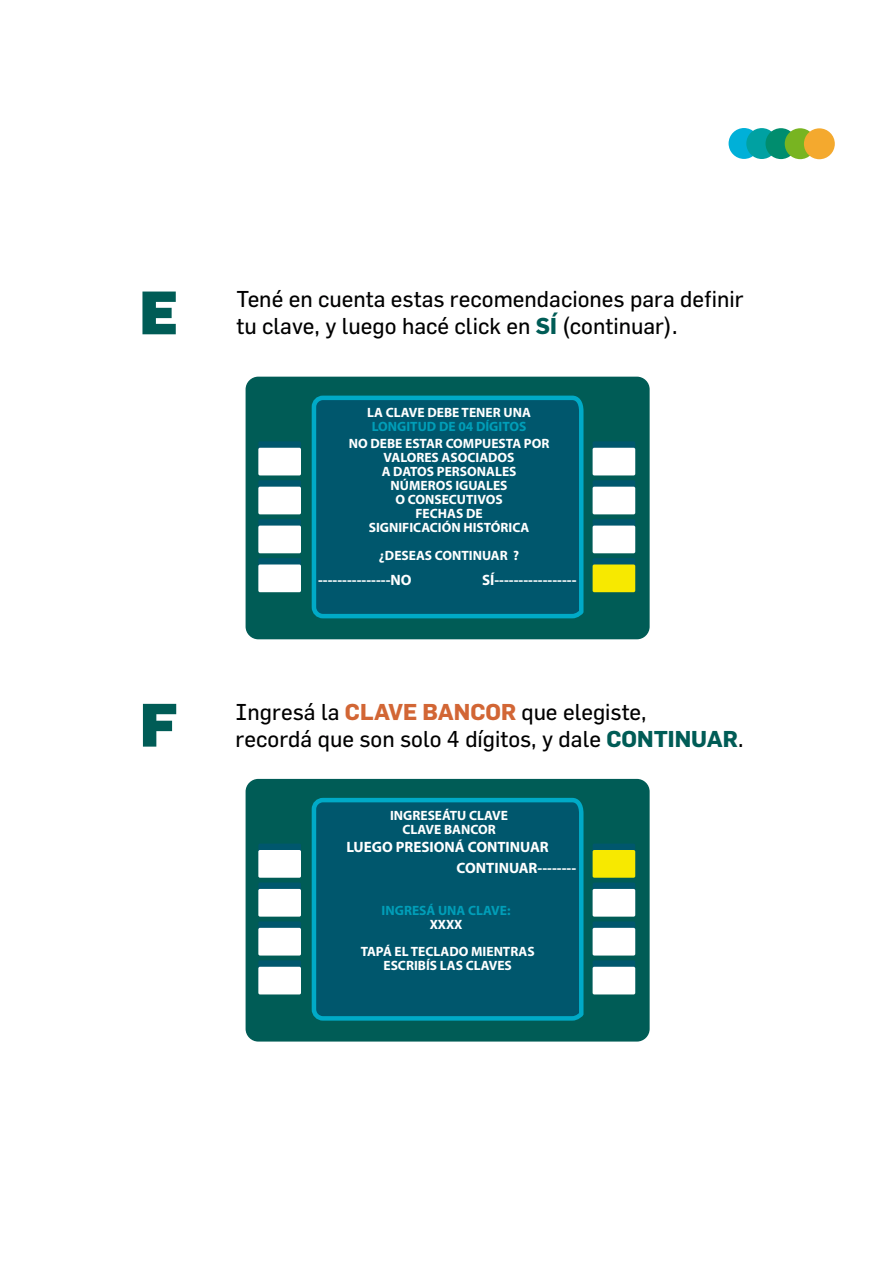
<style>
.page{position:relative;width:893px;height:1263px;background:#fff}
.page>*{position:absolute;margin:0;border:0;box-sizing:border-box;transform-origin:0 0}
.t1{font:900 60px "Flama";color:#005c56}
.t2{font:22.5px "Flama";color:#010001}
.t3{font:700 15px/21px "Myriad Pro";color:#fff}
.t4{font:700 13.5px/14px "Myriad Pro";color:#fff;text-align:center}
.t5{font:700 13.5px "Myriad Pro";color:#009eb8}
.s1{font-weight:700;color:#005c56}
.s2{font-weight:700;color:#d26635}
</style>
<div class="page">
<div style="left:246px;top:377px;width:404px;height:262px;background:#005c56;border-radius:13px"></div>
<svg style="left:258px;top:441px;width:43px;height:28px"></svg>
<svg style="left:258px;top:480px;width:43px;height:28px"></svg>
<svg style="left:258px;top:519px;width:43px;height:28px"></svg>
<div style="left:258px;top:558px;width:43px;height:28px;background:#00576d;border-radius:2px"></div>
<svg style="left:593px;top:441px;width:42px;height:28px"></svg>
<svg style="left:593px;top:480px;width:42px;height:28px"></svg>
<svg style="left:593px;top:519px;width:42px;height:28px"></svg>
<div style="left:593px;top:558px;width:42px;height:28px;background:#00576d;border-radius:2px"></div>
<svg style="left:311px;top:395px;width:273px;height:224px;background:#005c72"></svg>
<div style="left:258px;top:448px;width:43px;height:27px;background:#fff;border-radius:2px"></div>
<div style="left:258px;top:487px;width:43px;height:27px;background:#fff;border-radius:2px"></div>
<div style="left:258px;top:526px;width:43px;height:27px;background:#fff;border-radius:2px"></div>
<div style="left:258px;top:564px;width:43px;height:28px;background:#fff;border-radius:2px"></div>
<div style="left:593px;top:448px;width:42px;height:27px;background:#fff;border-radius:2px"></div>
<div style="left:593px;top:487px;width:42px;height:27px;background:#fff;border-radius:2px"></div>
<div style="left:593px;top:526px;width:42px;height:27px;background:#fff;border-radius:2px"></div>
<div style="left:593px;top:564px;width:42px;height:28px;background:#f7e900;border-radius:2px"></div>
<div style="left:246px;top:779px;width:404px;height:262px;background:#005c56;border-radius:13px"></div>
<div style="left:258px;top:843px;width:43px;height:28px;background:#00576d;border-radius:2px"></div>
<div style="left:258px;top:882px;width:43px;height:28px;background:linear-gradient(to right,#065b70,#065b70);border-radius:2px"></div>
<svg style="left:258px;top:921px;width:43px;height:28px"></svg>
<svg style="left:258px;top:960px;width:43px;height:28px"></svg>
<div style="left:593px;top:843px;width:42px;height:28px;background:#00576d;border-radius:2px"></div>
<div style="left:593px;top:882px;width:42px;height:28px;background:linear-gradient(to right,#065b70,#065b70);border-radius:2px"></div>
<svg style="left:593px;top:921px;width:42px;height:28px"></svg>
<svg style="left:593px;top:960px;width:42px;height:28px"></svg>
<svg style="left:311px;top:797px;width:273px;height:224px;background:#005c72"></svg>
<div style="left:258px;top:850px;width:43px;height:28px;background:#fff;border-radius:2px"></div>
<div style="left:258px;top:889px;width:43px;height:28px;background:#fff;border-radius:2px"></div>
<div style="left:258px;top:928px;width:43px;height:27px;background:#fff;border-radius:2px"></div>
<div style="left:258px;top:967px;width:43px;height:27px;background:#fff;border-radius:2px"></div>
<div style="left:593px;top:850px;width:42px;height:28px;background:#f7e900;border-radius:2px"></div>
<div style="left:593px;top:889px;width:42px;height:28px;background:#fff;border-radius:2px"></div>
<div style="left:593px;top:928px;width:42px;height:27px;background:#fff;border-radius:2px"></div>
<div style="left:593px;top:967px;width:42px;height:27px;background:#fff;border-radius:2px"></div>
<div style="left:728px;top:128px;width:31px;height:31px;background:#00b0d8;border-radius:50%"></div>
<div style="left:746px;top:128px;width:31px;height:31px;background:#00a1a2;border-radius:50%"></div>
<div style="left:765px;top:128px;width:31px;height:31px;background:#008d6e;border-radius:50%"></div>
<div style="left:785px;top:128px;width:31px;height:31px;background:#78b421;border-radius:50%"></div>
<div style="left:804px;top:128px;width:31px;height:31px;background:#f4a92e;border-radius:50%"></div>
<h1 class="t1" style="left:139px;top:269px;width:41px">E</h1>
<h1 class="t1" style="left:140px;top:681px;width:39px">F</h1>
<h2 class="t2" style="left:236px;top:286px;width:509px">Tené en cuenta estas recomendaciones para definir</h2>
<h2 class="t2" style="left:236px;top:313px;width:442px">tu clave, y luego hacé click en <span class="s1">SÍ</span> (continuar).</h2>
<p class="t4" style="left:367px;top:405px;width:165px">LA CLAVE DEBE TENER UNA</p>
<p class="t5" style="left:372px;top:417px;width:156px">LONGITUD DE 04 DÍGITOS</p>
<p class="t4" style="left:349px;top:436px;width:202px">NO DEBE ESTAR COMPUESTA POR<br>VALORES ASOCIADOS<br>A DATOS PERSONALES<br>NÚMEROS IGUALES<br>O CONSECUTIVOS<br>FECHAS DE<br>SIGNIFICACIÓN HISTÓRICA</p>
<p class="t4" style="left:379px;top:548px;width:142px">¿DESEAS CONTINUAR ?</p>
<p class="t3" style="left:318px;top:569px;width:95px">---------------NO</p>
<p class="t3" style="left:482px;top:569px;width:96px">SÍ-----------------</p>
<h2 class="t2" style="left:236px;top:698px;width:413px">Ingresá la <span class="s2">CLAVE BANCOR</span> que elegiste,</h2>
<h2 class="t2" style="left:236px;top:725px;width:509px">recordá que son solo 4 dígitos, y dale <span class="s1">CONTINUAR</span>.</h2>
<p class="t4" style="left:390px;top:808px;width:120px">INGRESEÁTU CLAVE<br>CLAVE BANCOR</p>
<p class="t3" style="left:457px;top:836px;width:121px;text-indent:-110px">LUEGO PRESIONÁ CONTINUAR<br>CONTINUAR--------</p>
<p class="t5" style="left:382px;top:901px;width:130px">INGRESÁ UNA CLAVE:</p>
<p class="t4" style="left:430px;top:917px;width:34px">XXXX</p>
<p class="t4" style="left:361px;top:943px;width:175px">TAPÁ EL TECLADO MIENTRAS<br>ESCRIBÍS LAS CLAVES</p>
</div>
